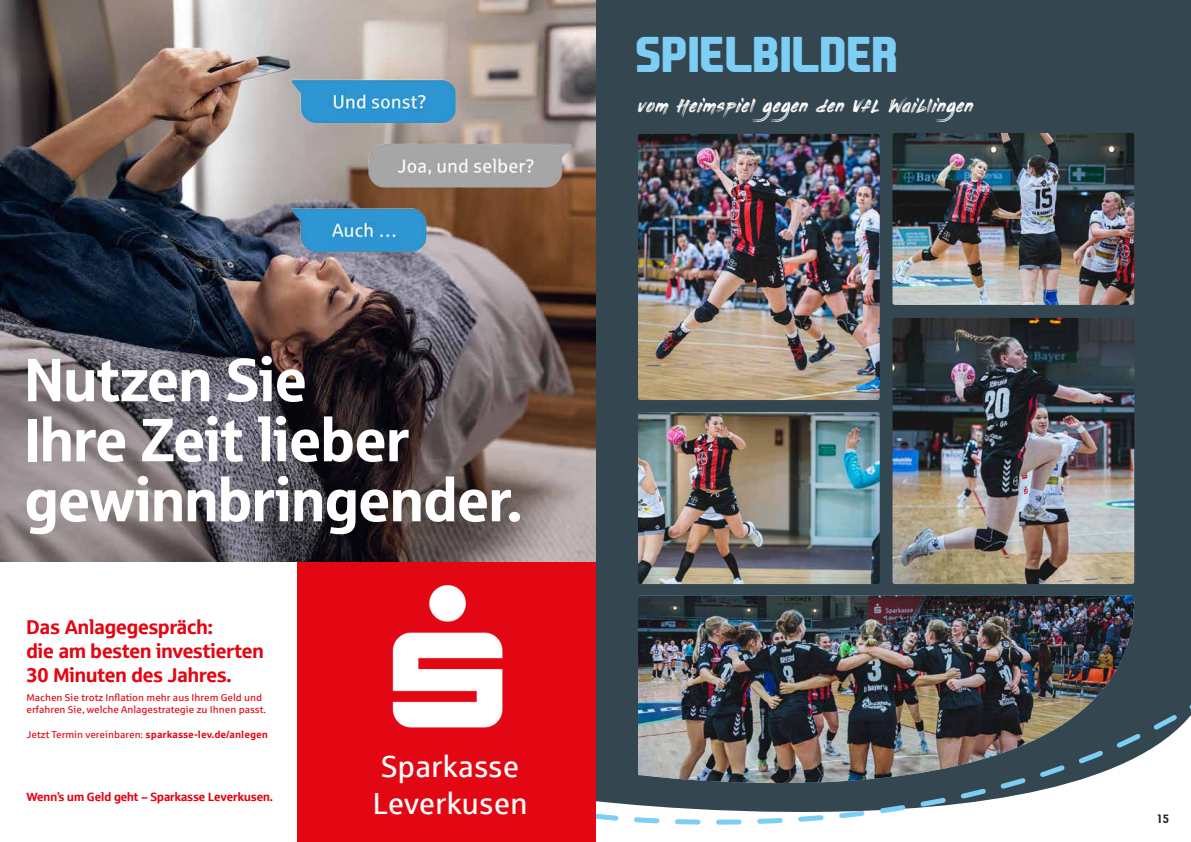
<style>
.page{position:relative;width:1191px;height:842px;background:#fff}
.page>*{position:absolute;margin:0;border:0;box-sizing:border-box;transform-origin:0 0}
.t1{font:61px/60px "Sparkasse Head";color:#fff}
.t2{font:700 48px "EA Sports Covers SC";color:#7ccef5}
.t3{font:30.5px/36.6px "Sparkasse Rg";color:#fff}
.t4{font:20px/24px "Sparkasse Head";color:#e30613}
.t5{font:18px "Painting With Chocolate";letter-spacing:.01em;color:#fff}
.t6{font:12px "Sparkasse Head";color:#e30613}
.t7{font:12px "Viga";color:#1d1d1b}
.t8{font:10px/12px "Sparkasse Rg";color:#e30613}
.t9{font:700 10px "Sparkasse Rg";color:#e30613}
.s1{font-weight:400}
</style>
<div class="page">
<div style="left:595px;top:0;width:596px;height:689px;background:#344750"></div>
<img style="left:638px;top:412px;width:241px;height:172px">
<img style="left:638px;top:134px;width:241px;height:266px">
<img style="left:892px;top:133px;width:242px;height:172px">
<img style="left:892px;top:318px;width:242px;height:266px">
<svg style="left:595px;top:689px;width:596px;height:152px"></svg>
<svg style="left:638px;top:785px;width:496px;height:55px"></svg>
<img style="left:638px;top:595px;width:496px;height:190px">
<img style="left:0;top:0;width:595px;height:563px">
<div style="left:297px;top:563px;width:298px;height:279px;background:#e30613"></div>
<img style="left:392px;top:585px;width:111px;height:143px">
<img style="left:273px;top:74px;width:305px;height:197px">
<h1 class="t1" style="left:25px;top:348px;width:499px">Nutzen Sie<br>Ihre Zeit lieber gewinnbringender.</h1>
<h3 class="t4" style="left:27px;top:614px;width:239px">Das Anlagegespräch:<br>die am besten investierten<br>30 Minuten des Jahres.</h3>
<p class="t8" style="left:27px;top:691px;width:241px">Machen Sie trotz Inflation mehr aus Ihrem Geld und erfahren Sie, welche Anlagestrategie zu Ihnen passt.</p>
<p class="t9" style="left:27px;top:728px;width:243px"><span class="s1">Jetzt Termin vereinbaren:</span> sparkasse-lev.de/anlegen</p>
<p class="t6" style="left:27px;top:789px;width:248px">Wenn’s um Geld geht – Sparkasse Leverkusen.</p>
<h3 class="t3" style="left:372px;top:747px;width:157px">Sparkasse<br>Leverkusen</h3>
<h2 class="t2" style="left:635px;top:24px;width:264px">SPIELBILDER</h2>
<h3 class="t5" style="left:638px;top:95px;width:337px">vom Heimspiel gegen den VfL Waiblingen</h3>
<p class="t7" style="left:1156px;top:811px;width:14px">15</p>
</div>
